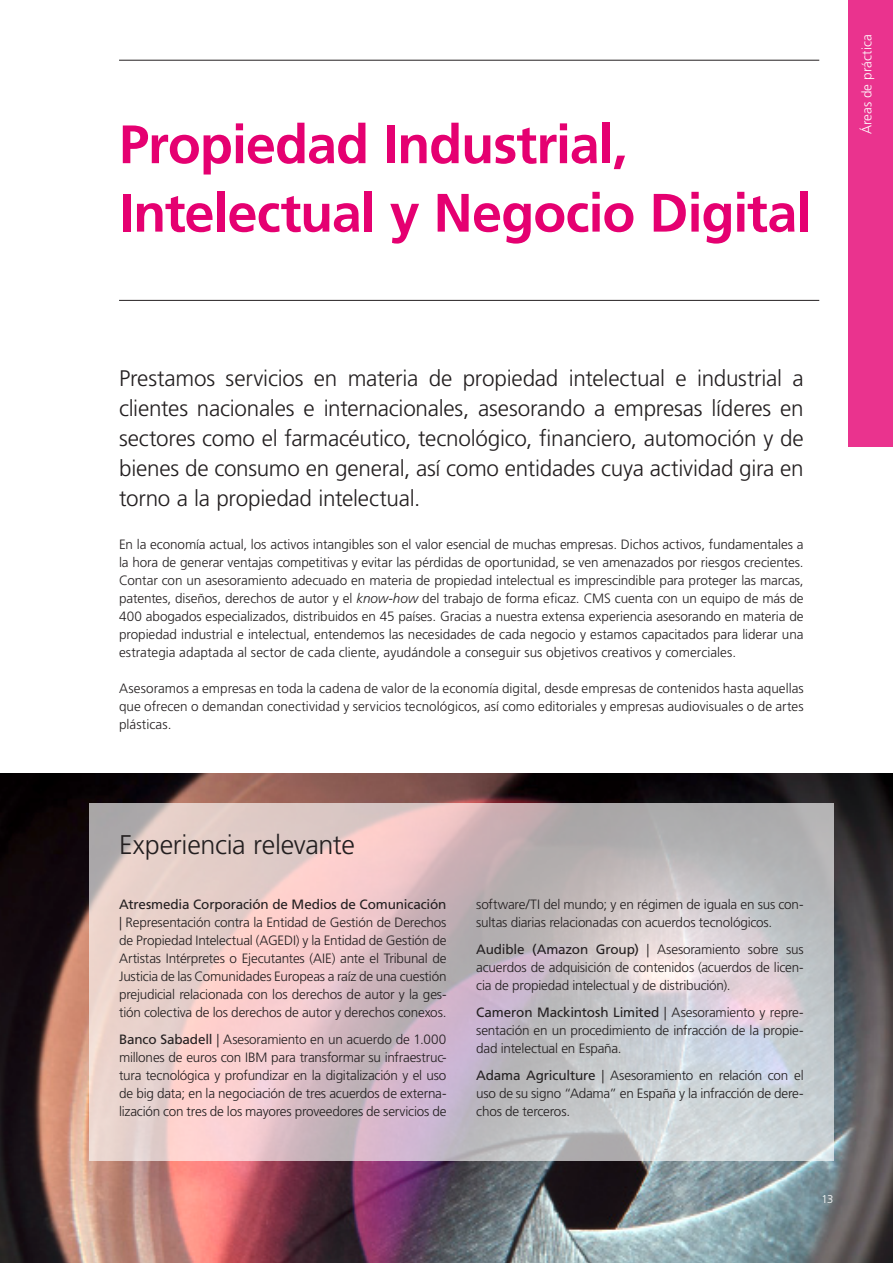
<style>
.page{position:relative;width:893px;height:1263px;background:#fff}
.page>*{position:absolute;margin:0;border:0;box-sizing:border-box;transform-origin:0 0}
.Head_5___line___38_45_6pt___Light___blac{font:700 54px/68.4px "Frutiger LT Pro";letter-spacing:-.02em;color:#e50071}
.Head_1___18_21_6pt___Light___black{font:300 27px "Frutiger LT Pro";letter-spacing:-.01em;color:#231f20}
.Intro_3___15_20pt___Light___black{font:300 22.5px/30px "Frutiger LT Pro";letter-spacing:-.01em;color:#231f20;text-align:justify}
.Copy___9_12pt___Light___black{font:300 13.5px/18px "Frutiger LT Pro";letter-spacing:-.015em;color:#231f20;text-align:justify}
.Register___9_12pt___Light___black{font:300 13.5px "Frutiger LT Pro";letter-spacing:.005em;color:#fff}
.Page___right___7_5_10pt___Light___black{font:300 11.25px "Frutiger LT Pro";color:#fff}
.s1{font-style:italic}
.s2{font-weight:400}
</style>
<div class="page">
<img style="left:0;top:774px;width:893px;height:489px">
<hr style="left:119px;top:60px;width:700px;height:1px;background:#231f20">
<hr style="left:119px;top:300px;width:700px;height:1px;background:#231f20">
<svg style="left:89px;top:804px;width:744px;height:357px;background:#d3c3c6"></svg>
<div style="left:848px;top:0;width:45px;height:446px;background:#ea338e"></div>
<p class="Head_5___line___38_45_6pt___Light___blac" style="left:119px;top:110px;width:694px">Propiedad Industrial,<br>Intelectual y Negocio Digital</p>
<p class="Register___9_12pt___Light___black" style="left:859px;top:134px;width:101px;rotate:-90deg">Áreas de práctica</p>
<p class="Intro_3___15_20pt___Light___black" style="left:119px;top:363px;width:686px">Prestamos servicios en materia de propiedad intelectual e industrial a clientes nacionales e internacionales, asesorando a empresas líderes en sectores como el farmacéutico, tecnológico, financiero, automoción y de bienes de consumo en general, así como entidades cuya actividad gira en torno a la propiedad intelectual.</p>
<p class="Copy___9_12pt___Light___black" style="left:119px;top:535px;width:686px">En la economía actual, los activos intangibles son el valor esencial de muchas empresas. Dichos activos, fundamentales a la hora de generar ventajas competitivas y evitar las pérdidas de oportunidad, se ven amenazados por riesgos crecientes.<br>Contar con un asesoramiento adecuado en materia de propiedad intelectual es imprescindible para proteger las marcas, patentes, diseños, derechos de autor y el <span class="s1">know-how</span> del trabajo de forma eficaz. CMS cuenta con un equipo de más de 400 abogados especializados, distribuidos en 45 países. Gracias a nuestra extensa experiencia asesorando en materia de propiedad industrial e intelectual, entendemos las necesidades de cada negocio y estamos capacitados para liderar una estrategia adaptada al sector de cada cliente, ayudándole a conseguir sus objetivos creativos y comerciales.</p>
<p class="Copy___9_12pt___Light___black" style="left:119px;top:679px;width:686px">Asesoramos a empresas en toda la cadena de valor de la economía digital, desde empresas de contenidos hasta aquellas que ofrecen o demandan conectividad y servicios tecnológicos, así como editoriales y empresas audiovisuales o de artes plásticas.</p>
<p class="Head_1___18_21_6pt___Light___black" style="left:119px;top:829px;width:237px">Experiencia relevante</p>
<p class="Copy___9_12pt___Light___black" style="left:119px;top:895px;width:329px"><span class="s2">Atresmedia Corporación de Medios de Comunicación </span>| Representación contra la Entidad de Gestión de Derechos de Propiedad Intelectual (AGEDI) y la Entidad de Gestión de Artistas Intérpretes o Ejecutantes (AIE) ante el Tribunal de Justicia de las Comunidades Europeas a raíz de una cuestión prejudicial relacionada con los derechos de autor y la ges&shy;tión colectiva de los derechos de autor y derechos conexos.</p>
<p class="Copy___9_12pt___Light___black" style="left:119px;top:1030px;width:329px"><span class="s2">Banco Sabadell</span> | Asesoramiento en un acuerdo de 1.000 millones de euros con IBM para transformar su infraestruc&shy;tura tecnológica y profundizar en la digitalización y el uso de big data; en la negociación de tres acuerdos de externa&shy;lización con tres de los mayores proveedores de servicios de</p>
<p class="Copy___9_12pt___Light___black" style="left:476px;top:895px;width:329px">software/TI del mundo; y en régimen de iguala en sus con&shy;sultas diarias relacionadas con acuerdos tecnológicos.</p>
<p class="Copy___9_12pt___Light___black" style="left:476px;top:940px;width:329px"><span class="s2">Audible (Amazon Group)</span> | Asesoramiento sobre sus acuerdos de adquisición de contenidos (acuerdos de licen&shy;cia de propiedad intelectual y de distribución).</p>
<p class="Copy___9_12pt___Light___black" style="left:476px;top:1003px;width:329px"><span class="s2">Cameron Mackintosh Limited</span> | Asesoramiento y repre&shy;sentación en un procedimiento de infracción de la propie&shy;dad intelectual en España.</p>
<p class="Copy___9_12pt___Light___black" style="left:476px;top:1066px;width:329px"><span class="s2">Adama Agriculture</span> | Asesoramiento en relación con el uso de su signo “Adama” en España y la infracción de dere&shy;chos de terceros.</p>
<p class="Page___right___7_5_10pt___Light___black" style="left:821px;top:1193px;width:13px">13</p>
</div>
